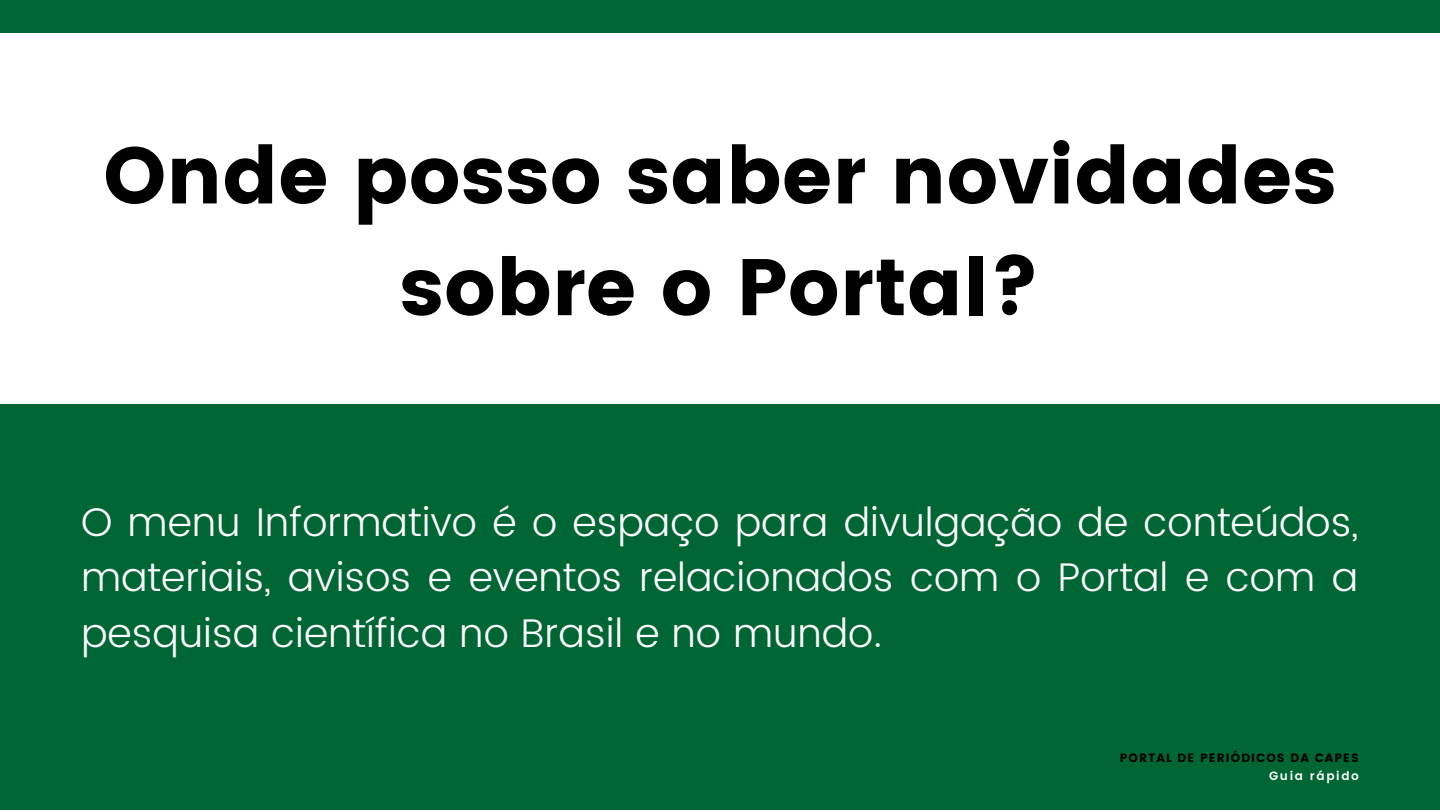
<style>
.page{position:relative;width:1440px;height:810px;background:#fff}
.page>*{position:absolute;margin:0;border:0;box-sizing:border-box;transform-origin:0 0}
.t1{font:80px/111.8px "Poppins";color:#000;text-align:center}
.t2{font:300 40px/55.5px "Poppins";color:#fff;text-align:justify}
.t3{font:12px "Poppins";letter-spacing:.09em;color:#000}
.t4{font:600 12px "Poppins";letter-spacing:.135em;color:#fff}
</style>
<div class="page">
<div style="left:0;top:405px;width:1440px;height:405px;background:#006634"></div>
<div style="left:0;top:0;width:1440px;height:33px;background:#006634"></div>
<h1 class="t1" style="left:103px;top:120px;width:1235px">Onde posso saber novidades sobre o Portal?</h1>
<p class="t2" style="left:81px;top:494px;width:1279px">O menu Informativo é o espaço para divulgação de conteúdos, materiais, avisos e eventos relacionados com o Portal e com a pesquisa científica no Brasil e no mundo.</p>
<p class="t3" style="left:1120px;top:751px;width:241px">PORTAL DE PERIÓDICOS DA CAPES</p>
<p class="t4" style="left:1269px;top:769px;width:91px">Guia rápido</p>
</div>
